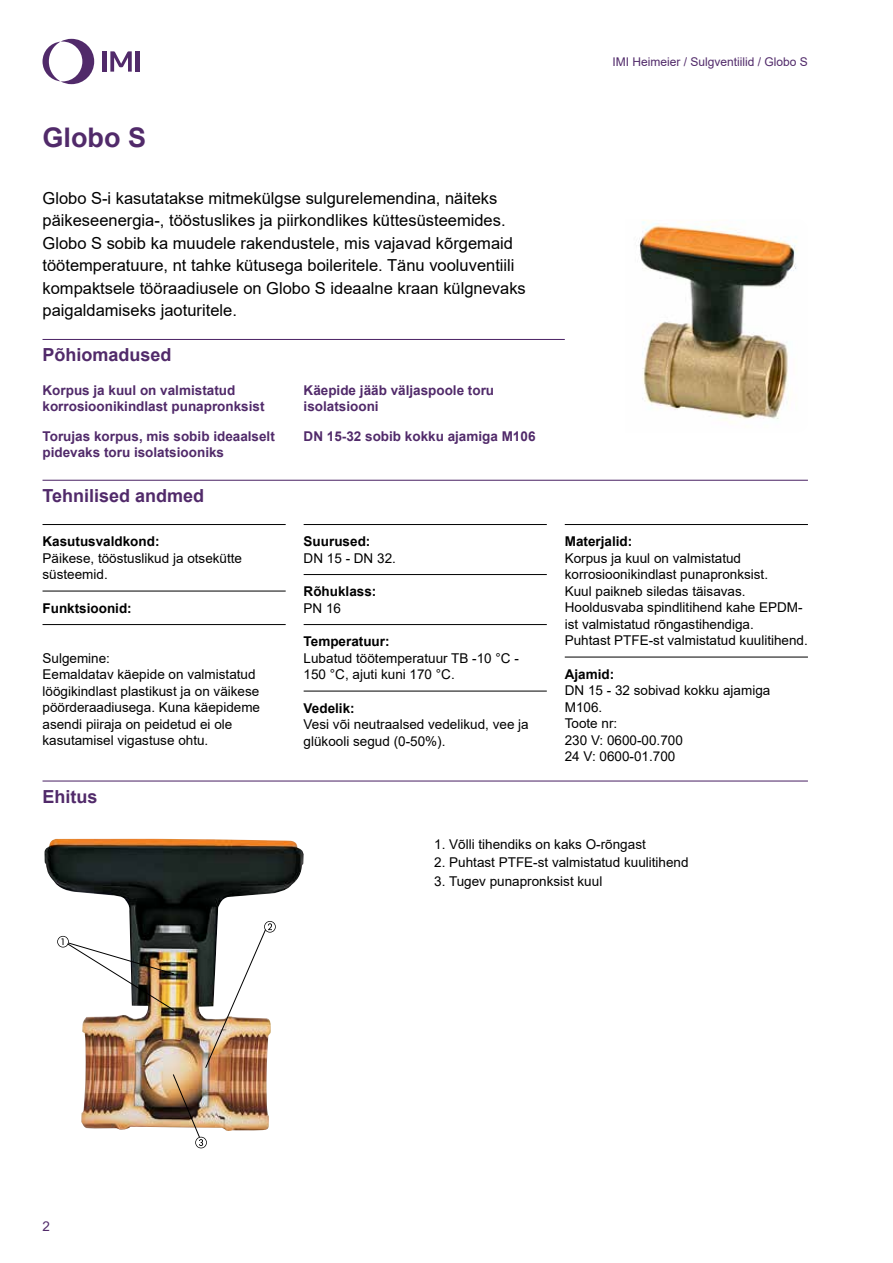
<style>
.page{position:relative;width:893px;height:1263px;background:#fff}
.page>*{position:absolute;margin:0;border:0;box-sizing:border-box;transform-origin:0 0}
.t1{font:700 27px "Arial";color:#512a6a}
.t2{font:700 18px "Arial";color:#512a6a}
.t3{font:16.5px/22.5px "Arial";color:#000}
.t4{font:13.5px/16.5px "Arial";color:#000}
.t5{font:700 13.5px/16.5px "Arial";color:#512a6a}
.t6{font:700 13.5px "Arial";color:#000}
.t7{font:13.5px "Arial";color:#512a6a}
.t8{font:12px "Arial";color:#512a6a}
</style>
<div class="page">
<svg style="left:43px;top:39px;width:51px;height:45px"></svg>
<hr style="left:102px;top:51px;width:4px;height:21px;background:#512a6a">
<hr style="left:136px;top:51px;width:4px;height:21px;background:#512a6a">
<svg style="left:110px;top:51px;width:22px;height:21px"></svg>
<hr style="left:43px;top:339px;width:522px;height:1px;background:#512a6a">
<hr style="left:43px;top:480px;width:765px;height:1px;background:#512a6a">
<hr style="left:43px;top:524px;width:243px;height:1px;background:#000">
<hr style="left:43px;top:591px;width:243px;height:1px;background:#000">
<hr style="left:43px;top:624px;width:243px;height:1px;background:#000">
<hr style="left:304px;top:524px;width:243px;height:1px;background:#000">
<hr style="left:304px;top:574px;width:243px;height:1px;background:#000">
<hr style="left:304px;top:624px;width:243px;height:1px;background:#000">
<hr style="left:304px;top:691px;width:243px;height:1px;background:#000">
<hr style="left:565px;top:524px;width:243px;height:1px;background:#000">
<hr style="left:565px;top:657px;width:243px;height:1px;background:#000">
<hr style="left:43px;top:780px;width:765px;height:1px;background:#512a6a">
<img style="left:639px;top:221px;width:158px;height:198px">
<img style="left:44px;top:839px;width:260px;height:82px">
<img style="left:57px;top:921px;width:219px;height:227px">
<h1 class="t1" style="left:43px;top:119px;width:105px">Globo S</h1>
<p class="t3" style="left:43px;top:187px;width:485px">Globo S-i kasutatakse mitmekülgse sulgurelemendina, näiteks päikeseenergia-, tööstuslikes ja piirkondlikes küttesüsteemides.<br>Globo S sobib ka muudele rakendustele, mis vajavad kõrgemaid töötemperatuure, nt tahke kütusega boileritele. Tänu vooluventiili kompaktsele tööraadiusele on Globo S ideaalne kraan külgnevaks paigaldamiseks jaoturitele.</p>
<h2 class="t2" style="left:43px;top:342px;width:131px">Põhiomadused</h2>
<p class="t5" style="left:43px;top:382px;width:224px">Korpus ja kuul on valmistatud korrosioonikindlast punapronksist</p>
<p class="t5" style="left:43px;top:428px;width:234px">Torujas korpus, mis sobib ideaalselt pidevaks toru isolatsiooniks</p>
<p class="t5" style="left:304px;top:382px;width:192px">Käepide jääb väljaspoole toru isolatsiooni</p>
<p class="t5" style="left:304px;top:428px;width:233px">DN 15-32 sobib kokku ajamiga M106</p>
<h2 class="t2" style="left:43px;top:483px;width:163px">Tehnilised andmed</h2>
<p class="t6" style="left:43px;top:532px;width:119px">Kasutusvaldkond:</p>
<p class="t4" style="left:43px;top:550px;width:201px">Päikese, tööstuslikud ja otsekütte süsteemid.</p>
<p class="t6" style="left:43px;top:598px;width:91px">Funktsioonid:</p>
<p class="t4" style="left:43px;top:650px;width:219px">Sulgemine:<br>Eemaldatav käepide on valmistatud löögikindlast plastikust ja on väikese pöörderaadiusega. Kuna käepideme asendi piiraja on peidetud ei ole kasutamisel vigastuse ohtu.</p>
<h2 class="t2" style="left:43px;top:784px;width:57px">Ehitus</h2>
<p class="t6" style="left:304px;top:532px;width:68px">Suurused:</p>
<p class="t4" style="left:304px;top:550px;width:94px">DN 15 - DN 32.</p>
<p class="t6" style="left:304px;top:582px;width:74px">Rõhuklass:</p>
<p class="t4" style="left:304px;top:600px;width:39px">PN 16</p>
<p class="t6" style="left:304px;top:632px;width:88px">Temperatuur:</p>
<p class="t4" style="left:304px;top:650px;width:217px">Lubatud töötemperatuur TB -10 °C -<br>150 °C, ajuti kuni 170 °C.</p>
<p class="t6" style="left:304px;top:698px;width:53px">Vedelik:</p>
<p class="t4" style="left:304px;top:716px;width:227px">Vesi või neutraalsed vedelikud, vee ja glükooli segud (0-50%).</p>
<p class="t8" style="left:612px;top:54px;width:197px">IMI Heimeier / Sulgventiilid / Globo S</p>
<p class="t6" style="left:565px;top:532px;width:69px">Materjalid:</p>
<p class="t4" style="left:565px;top:550px;width:245px">Korpus ja kuul on valmistatud korrosioonikindlast punapronksist.<br>Kuul paikneb siledas täisavas.<br>Hooldusvaba spindlitihend kahe EPDM&shy;ist valmistatud rõngastihendiga.<br>Puhtast PTFE-st valmistatud kuulitihend.</p>
<p class="t6" style="left:565px;top:664px;width:51px">Ajamid:</p>
<p class="t4" style="left:565px;top:682px;width:207px">DN 15 - 32 sobivad kokku ajamiga<br>M106.<br>Toote nr:<br>230 V: 0600-00.700<br>24 V: 0600-01.700</p>
<p class="t7" style="left:43px;top:1217px;width:9px">2</p>
<p class="t4" style="left:434px;top:835px;width:213px">1. Võlli tihendiks on kaks O-rõngast</p>
<p class="t4" style="left:434px;top:854px;width:256px">2. Puhtast PTFE-st valmistatud kuulitihend</p>
<p class="t4" style="left:434px;top:873px;width:170px">3. Tugev punapronksist kuul</p>
</div>
